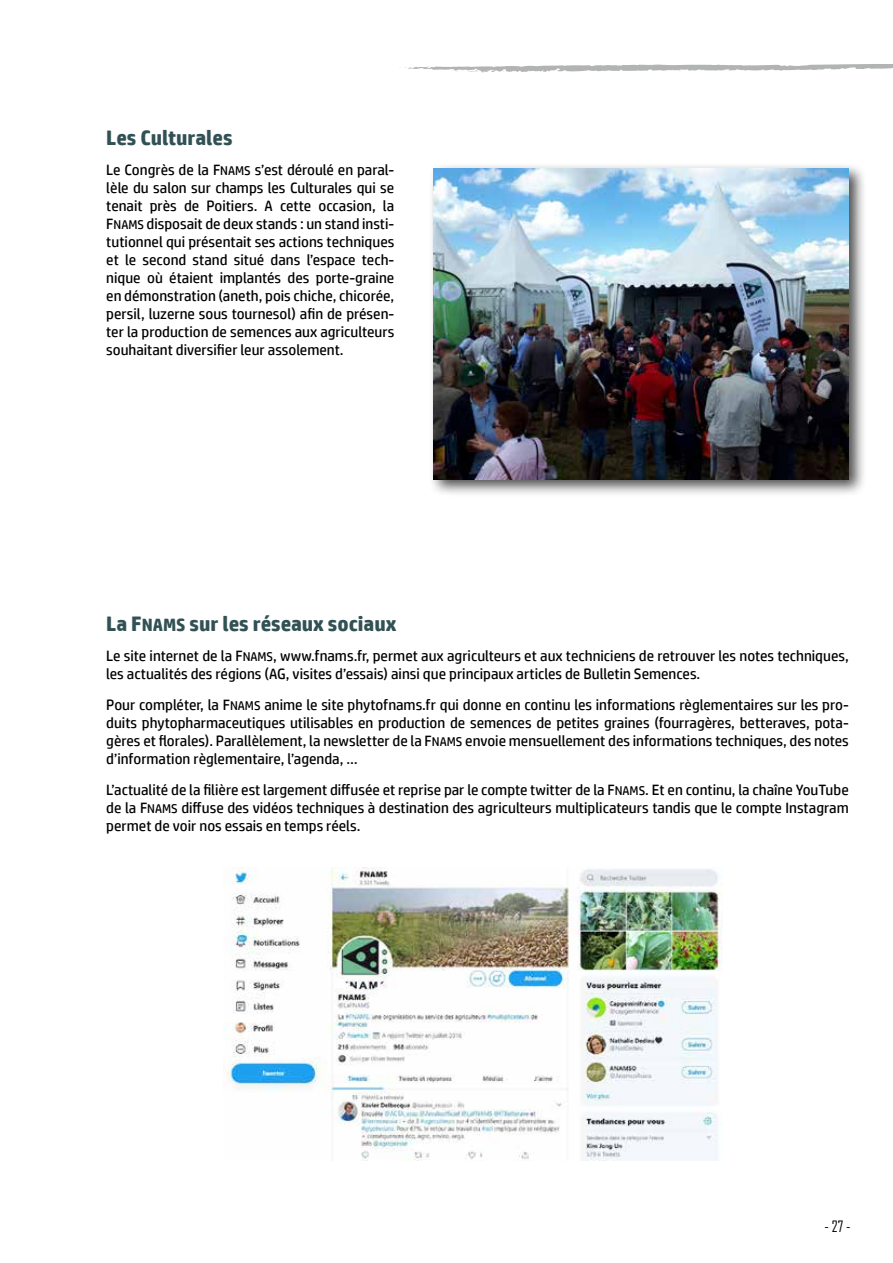
<style>
.page{position:relative;width:893px;height:1263px;background:#fff}
.page>*{position:absolute;margin:0;border:0;box-sizing:border-box;transform-origin:0 0}
.t1{font:700 21px "HP Simplified";color:#315154}
.t2{font:15px/18px "HP Simplified";color:#000;text-align:justify}
.t3{font:15px "Agency FB";color:#000}
.s1{font-family:"HP Simplified Regular SC850"}
.s2{font-family:"HP Simplified Regular SC850";font-size:12.75px}
.s3{font-family:"HP Simplified Bold SC850";font-weight:400}
.s4{font-family:"HP Simplified Bold SC850";font-weight:400;font-size:17.85px}
</style>
<div class="page">
<svg style="left:400px;top:64px;width:493px;height:9px"></svg>
<div style="left:428px;top:163px;width:438px;height:334px;background:#000;opacity:.7"></div>
<img style="left:434px;top:168px;width:415px;height:311px">
<img style="left:223px;top:867px;width:500px;height:294px">
<h1 class="t1" style="left:106px;top:125px;width:128px">Les Culturales</h1>
<p class="t2" style="left:106px;top:161px;width:290px">Le Congrès de la <span class="s1">F</span><span class="s2">NAMS</span> s’est déroulé en paral&shy;lèle du salon sur champs les Culturales qui se tenait près de Poitiers. A cette occasion, la <span class="s1">F</span><span class="s2">NAMS</span> disposait de deux stands : un stand insti&shy;tutionnel qui présentait ses actions techniques et le second stand situé dans l’espace tech&shy;nique où étaient implantés des porte-graine en démonstration (aneth, pois chiche, chicorée, persil, luzerne sous tournesol) afin de présen&shy;ter la production de semences aux agriculteurs souhaitant diversifier leur assolement.</p>
<h1 class="t1" style="left:106px;top:611px;width:292px">La <span class="s3">F</span><span class="s4">NAMS</span> sur les réseaux sociaux</h1>
<p class="t2" style="left:106px;top:647px;width:744px">Le site internet de la <span class="s1">F</span><span class="s2">NAMS</span>, www.fnams.fr, permet aux agriculteurs et aux techniciens de retrouver les notes techniques, les actualités des régions (AG, visites d’essais) ainsi que principaux articles de Bulletin Semences.</p>
<p class="t2" style="left:106px;top:696px;width:744px">Pour compléter, la <span class="s1">F</span><span class="s2">NAMS</span> anime le site phytofnams.fr qui donne en continu les informations règlementaires sur les pro&shy;duits phytopharmaceutiques utilisables en production de semences de petites graines (fourragères, betteraves, pota&shy;gères et florales). Parallèlement, la newsletter de la <span class="s1">F</span><span class="s2">NAMS</span> envoie mensuellement des informations techniques, des notes d’information règlementaire, l’agenda, …</p>
<p class="t2" style="left:106px;top:780px;width:744px">L’actualité de la filière est largement diffusée et reprise par le compte twitter de la <span class="s1">F</span><span class="s2">NAMS</span>. Et en continu, la chaîne YouTube de la <span class="s1">F</span><span class="s2">NAMS</span> diffuse des vidéos techniques à destination des agriculteurs multiplicateurs tandis que le compte Instagram permet de voir nos essais en temps réels.</p>
<p class="t3" style="left:824px;top:1217px;width:28px">- 27 -</p>
</div>
